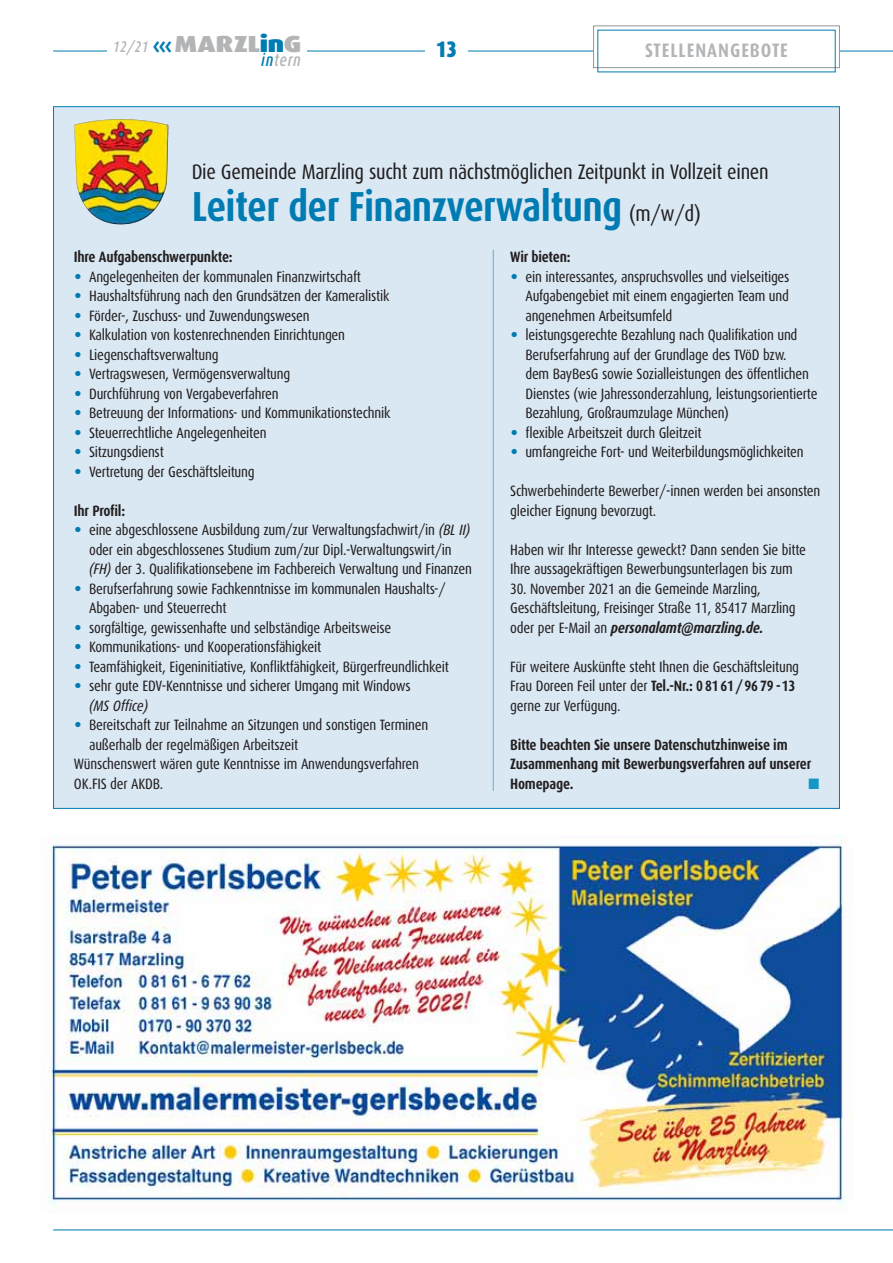
<style>
.page{position:relative;width:893px;height:1263px;background:#fff}
.page>*{position:absolute;margin:0;border:0;box-sizing:border-box;transform-origin:0 0}
.t1{font:700 42px "Dax Condensed";letter-spacing:-.015em;color:#007cb2}
.t2{font:900 23.25px "Dax Wide";letter-spacing:-.01em;color:#b2b4b6}
.t3{font:900 22.5px "Dax Condensed";color:#007cb2}
.t4{font:21px "Dax Condensed";letter-spacing:-.015em;color:#231f20}
.t5{font:700 19.5px "Dax Condensed";letter-spacing:.05em;color:#b2b4b6}
.t6{font:italic 500 17.55px "Dax Condensed";letter-spacing:.05em;color:#b2b4b6;scale:.91 1}
.t7{font:15px/19.5px "Dax Condensed";letter-spacing:-.015em;color:#231f20}
.t8{font:700 15px/19.5px "Dax Condensed";letter-spacing:-.015em;color:#231f20}
.t9{font:15px "Zapf Dingbats ITC";color:#1597c5;scale:.95 1}
.s1{font-family:"Dax Condensed";font-weight:500;font-style:italic;font-size:15.3px}
.s2{font-weight:700;font-size:24.3px;color:#007cb2}
.s3{color:#007cb2}
.s4{font-weight:400;font-size:21.6px;color:#231f20}
.s5{font-size:24px;color:#007cb2}
.s6{font-style:italic}
.s7{font-weight:700;font-style:italic}
.s8{font-weight:700}
</style>
<div class="page">
<div style="left:54px;top:107px;width:785px;height:701px;background:#dae8f3"></div>
<hr style="left:53px;top:1229px;width:840px;height:1px;background:#007cb2">
<hr style="left:53px;top:51px;width:840px;height:1px;background:#007cb2">
<div style="left:425px;top:30px;width:43px;height:42px;background:#fff"></div>
<div style="left:594px;top:26px;width:245px;height:41px;background:#fff"></div>
<div style="left:593px;top:26px;width:247px;height:42px;border:1px solid #939598"></div>
<div style="left:108px;top:45px;width:199px;height:16px;background:#fff"></div>
<img style="left:74px;top:119px;width:94px;height:82px">
<hr style="left:493px;top:250px;width:1px;height:541px;background:#67add3">
<img style="left:41px;top:835px;width:812px;height:373px">
<h2 class="t2" style="left:113px;top:36px;width:190px"><span class="s1">12/21</span> <span class="s2">‹‹‹</span>MARZL<span class="s3">in</span>G</h2>
<p class="t6" style="left:261px;top:52px;width:45px"><span class="s3">in</span>tern</p>
<h3 class="t3" style="left:436px;top:42px;width:22px">13</h3>
<h3 class="t5" style="left:645px;top:40px;width:144px">STELLENANGEBOTE</h3>
<h3 class="t4" style="left:192px;top:161px;width:579px">Die Gemeinde Marzling sucht zum nächstmöglichen Zeitpunkt in Vollzeit einen</h3>
<h1 class="t1" style="left:192px;top:186px;width:511px">Leiter der Finanzverwaltung <span class="s4">(m/w/d)</span></h1>
<p class="t8" style="left:74px;top:248px;width:160px">Ihre Aufgabenschwerpunkte:</p>
<p class="t7" style="left:74px;top:268px;width:289px"><span class="s5">•</span> Angelegenheiten der kommunalen Finanzwirtschaft</p>
<p class="t7" style="left:74px;top:287px;width:317px"><span class="s5">•</span> Haushaltsführung nach den Grundsätzen der Kameralistik</p>
<p class="t7" style="left:74px;top:307px;width:237px"><span class="s5">•</span> Förder-, Zuschuss- und Zuwendungswesen</p>
<p class="t7" style="left:74px;top:326px;width:273px"><span class="s5">•</span> Kalkulation von kostenrechnenden Einrichtungen</p>
<p class="t7" style="left:74px;top:346px;width:146px"><span class="s5">•</span> Liegenschaftsverwaltung</p>
<p class="t7" style="left:74px;top:365px;width:218px"><span class="s5">•</span> Vertragswesen, Vermögensverwaltung</p>
<p class="t7" style="left:74px;top:385px;width:206px"><span class="s5">•</span> Durchführung von Vergabeverfahren</p>
<p class="t7" style="left:74px;top:404px;width:318px"><span class="s5">•</span> Betreuung der Informations- und Kommunikationstechnik</p>
<p class="t7" style="left:74px;top:424px;width:194px"><span class="s5">•</span> Steuerrechtliche Angelegenheiten</p>
<p class="t7" style="left:74px;top:443px;width:91px"><span class="s5">•</span> Sitzungsdienst</p>
<p class="t7" style="left:74px;top:463px;width:182px"><span class="s5">•</span> Vertretung der Geschäftsleitung</p>
<p class="t8" style="left:74px;top:502px;width:53px">Ihr Profil:</p>
<p class="t7" style="left:89px;top:521px;width:384px;text-indent:-15px"><span class="s5">•</span> eine abgeschlossene Ausbildung zum/zur Verwaltungsfachwirt/in <span class="s6">(BL II) </span>oder ein abgeschlossenes Studium zum/zur Dipl.-Verwaltungswirt/in <span class="s6">(FH)</span> der 3. Qualifikationsebene im Fachbereich Verwaltung und Finanzen</p>
<p class="t7" style="left:89px;top:580px;width:358px;text-indent:-15px"><span class="s5">•</span> Berufserfahrung sowie Fachkenntnisse im kommunalen Haushalts-/<br>Abgaben- und Steuerrecht</p>
<p class="t7" style="left:74px;top:619px;width:319px"><span class="s5">•</span> sorgfältige, gewissenhafte und selbständige Arbeitsweise</p>
<p class="t7" style="left:74px;top:638px;width:249px"><span class="s5">•</span> Kommunikations- und Kooperationsfähigkeit</p>
<p class="t7" style="left:74px;top:658px;width:377px"><span class="s5">•</span> Teamfähigkeit, Eigeninitiative, Konfliktfähigkeit, Bürgerfreundlichkeit</p>
<p class="t7" style="left:89px;top:677px;width:323px;text-indent:-15px"><span class="s5">•</span> sehr gute EDV-Kenntnisse und sicherer Umgang mit Windows <span class="s6">(MS Office)</span></p>
<p class="t7" style="left:74px;top:716px;width:356px"><span class="s5">•</span> Bereitschaft zur Teilnahme an Sitzungen und sonstigen Terminen</p>
<p class="t7" style="left:89px;top:736px;width:211px">außerhalb der regelmäßigen Arbeitszeit</p>
<p class="t7" style="left:74px;top:755px;width:347px">Wünschenswert wären gute Kenntnisse im Anwendungsverfahren</p>
<p class="t7" style="left:74px;top:775px;width:91px">OK.FIS der AKDB.</p>
<p class="t8" style="left:510px;top:248px;width:62px">Wir bieten:</p>
<p class="t7" style="left:525px;top:268px;width:266px;text-align:justify;text-indent:-15px"><span class="s5">•</span> ein interessantes, anspruchsvolles und vielseitiges Aufgabengebiet mit einem engagierten Team und angenehmen Arbeitsumfeld</p>
<p class="t7" style="left:525px;top:326px;width:294px;text-indent:-15px"><span class="s5">•</span> leistungsgerechte Bezahlung nach Qualifikation und Berufserfahrung auf der Grundlage des TVöD bzw.<br>dem BayBesG sowie Sozialleistungen des öffentlichen Dienstes (wie Jahressonderzahlung, leistungsorientierte Bezahlung, Großraumzulage München)</p>
<p class="t7" style="left:510px;top:424px;width:193px"><span class="s5">•</span> flexible Arbeitszeit durch Gleitzeit</p>
<p class="t7" style="left:510px;top:443px;width:295px"><span class="s5">•</span> umfangreiche Fort- und Weiterbildungsmöglichkeiten</p>
<p class="t7" style="left:510px;top:482px;width:312px">Schwerbehinderte Bewerber/-innen werden bei ansonsten gleicher Eignung bevorzugt.</p>
<p class="t7" style="left:510px;top:541px;width:297px">Haben wir Ihr Interesse geweckt? Dann senden Sie bitte<br>Ihre aussagekräftigen Bewerbungsunterlagen bis zum</p>
<p class="t7" style="left:510px;top:580px;width:287px">30. November 2021 an die Gemeinde Marzling,<br>Geschäftsleitung, Freisinger Straße 11, 85417 Marzling oder per E-Mail an <span class="s7">personalamt@marzling.de.</span></p>
<p class="t7" style="left:510px;top:658px;width:290px">Für weitere Auskünfte steht Ihnen die Geschäftsleitung<br>Frau Doreen Feil unter der <span class="s8">Tel.-Nr.: 0 81 61/96 79 -13 </span>gerne zur Verfügung.</p>
<p class="t8" style="left:510px;top:736px;width:302px">Bitte beachten Sie unsere Datenschutzhinweise im<br>Zusammenhang mit Bewerbungsverfahren auf unserer<br>Homepage.</p>
<p class="t9" style="left:808px;top:778px;width:13px">■</p>
</div>
